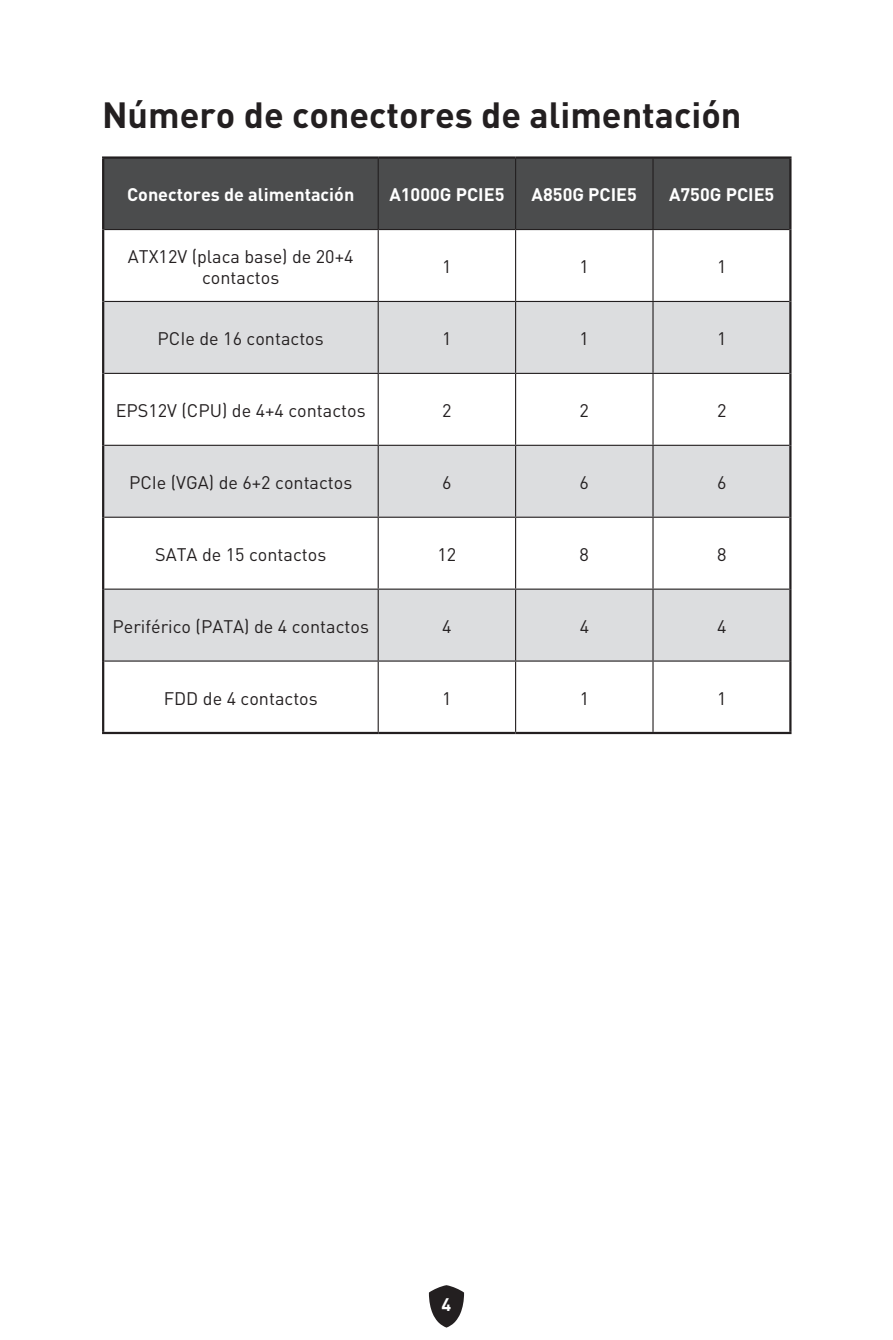
<style>
.page{position:relative;width:893px;height:1340px;background:#fff}
.page>*{position:absolute;margin:0;border:0;box-sizing:border-box;transform-origin:0 0}
.t1{font:700 36px "MSI Din Pro Noto CJK";color:#231f20}
.t2{font:18px/21.6px "MSI Din Pro Noto CJK";color:#231f20;text-align:center}
.t3{font:700 18px "MSI Din Pro Noto CJK";color:#fff}
</style>
<div class="page">
<svg style="left:429px;top:1285px;width:35px;height:42px"></svg>
<div style="left:104px;top:159px;width:685px;height:70px;background:#4b4c4d"></div>
<svg style="left:104px;top:302px;width:685px;height:358px;fill:#dcdddf"></svg>
<hr style="left:102px;top:156px;width:276px;height:3px;background:#231f20">
<hr style="left:102px;top:159px;width:2px;height:70px;background:#231f20">
<hr style="left:378px;top:156px;width:138px;height:3px;background:#231f20">
<hr style="left:516px;top:156px;width:137px;height:3px;background:#231f20">
<hr style="left:653px;top:156px;width:138px;height:3px;background:#231f20">
<hr style="left:789px;top:159px;width:2px;height:70px;background:#231f20">
<hr style="left:102px;top:229px;width:2px;height:72px;background:#231f20">
<hr style="left:789px;top:229px;width:2px;height:72px;background:#231f20">
<hr style="left:102px;top:301px;width:2px;height:72px;background:#231f20">
<hr style="left:789px;top:301px;width:2px;height:72px;background:#231f20">
<hr style="left:102px;top:373px;width:2px;height:72px;background:#231f20">
<hr style="left:789px;top:373px;width:2px;height:72px;background:#231f20">
<hr style="left:102px;top:445px;width:2px;height:72px;background:#231f20">
<hr style="left:789px;top:445px;width:2px;height:72px;background:#231f20">
<hr style="left:102px;top:517px;width:2px;height:72px;background:#231f20">
<hr style="left:789px;top:517px;width:2px;height:72px;background:#231f20">
<hr style="left:102px;top:589px;width:2px;height:72px;background:#231f20">
<hr style="left:789px;top:589px;width:2px;height:72px;background:#231f20">
<hr style="left:102px;top:661px;width:2px;height:71px;background:#231f20">
<hr style="left:789px;top:661px;width:2px;height:71px;background:#231f20">
<hr style="left:102px;top:732px;width:276px;height:2px;background:#231f20">
<hr style="left:378px;top:732px;width:138px;height:2px;background:#231f20">
<hr style="left:516px;top:732px;width:137px;height:2px;background:#231f20">
<hr style="left:653px;top:732px;width:138px;height:2px;background:#231f20">
<hr style="left:378px;top:159px;width:1px;height:70px;background:#231f20">
<hr style="left:515px;top:159px;width:1px;height:70px;background:#231f20">
<hr style="left:652px;top:159px;width:2px;height:70px;background:#231f20">
<hr style="left:104px;top:229px;width:274px;height:1px;background:#231f20">
<hr style="left:378px;top:229px;width:138px;height:1px;background:#231f20">
<hr style="left:378px;top:230px;width:1px;height:71px;background:#231f20">
<hr style="left:516px;top:229px;width:137px;height:1px;background:#231f20">
<hr style="left:515px;top:230px;width:1px;height:71px;background:#231f20">
<hr style="left:653px;top:229px;width:136px;height:1px;background:#231f20">
<hr style="left:652px;top:230px;width:2px;height:71px;background:#231f20">
<hr style="left:104px;top:301px;width:274px;height:1px;background:#231f20">
<hr style="left:378px;top:301px;width:138px;height:1px;background:#231f20">
<hr style="left:378px;top:302px;width:1px;height:71px;background:#231f20">
<hr style="left:516px;top:301px;width:137px;height:1px;background:#231f20">
<hr style="left:515px;top:302px;width:1px;height:71px;background:#231f20">
<hr style="left:653px;top:301px;width:136px;height:1px;background:#231f20">
<hr style="left:652px;top:302px;width:2px;height:71px;background:#231f20">
<hr style="left:104px;top:373px;width:274px;height:1px;background:#231f20">
<hr style="left:378px;top:373px;width:138px;height:1px;background:#231f20">
<hr style="left:378px;top:374px;width:1px;height:71px;background:#231f20">
<hr style="left:516px;top:373px;width:137px;height:1px;background:#231f20">
<hr style="left:515px;top:374px;width:1px;height:71px;background:#231f20">
<hr style="left:653px;top:373px;width:136px;height:1px;background:#231f20">
<hr style="left:652px;top:374px;width:2px;height:71px;background:#231f20">
<hr style="left:104px;top:445px;width:274px;height:1px;background:#231f20">
<hr style="left:378px;top:445px;width:138px;height:1px;background:#231f20">
<hr style="left:378px;top:446px;width:1px;height:70px;background:#231f20">
<hr style="left:516px;top:445px;width:137px;height:1px;background:#231f20">
<hr style="left:515px;top:446px;width:1px;height:70px;background:#231f20">
<hr style="left:653px;top:445px;width:136px;height:1px;background:#231f20">
<hr style="left:652px;top:446px;width:2px;height:70px;background:#231f20">
<hr style="left:104px;top:516px;width:274px;height:2px;background:#231f20">
<hr style="left:378px;top:516px;width:138px;height:2px;background:#231f20">
<hr style="left:378px;top:518px;width:1px;height:70px;background:#231f20">
<hr style="left:516px;top:516px;width:137px;height:2px;background:#231f20">
<hr style="left:515px;top:518px;width:1px;height:70px;background:#231f20">
<hr style="left:653px;top:516px;width:136px;height:2px;background:#231f20">
<hr style="left:652px;top:518px;width:2px;height:70px;background:#231f20">
<hr style="left:104px;top:588px;width:274px;height:1px;background:#231f20">
<hr style="left:378px;top:588px;width:138px;height:1px;background:#231f20">
<hr style="left:378px;top:589px;width:1px;height:71px;background:#231f20">
<hr style="left:516px;top:588px;width:137px;height:1px;background:#231f20">
<hr style="left:515px;top:589px;width:1px;height:71px;background:#231f20">
<hr style="left:653px;top:588px;width:136px;height:1px;background:#231f20">
<hr style="left:652px;top:589px;width:2px;height:71px;background:#231f20">
<hr style="left:104px;top:660px;width:274px;height:1px;background:#231f20">
<hr style="left:378px;top:660px;width:138px;height:1px;background:#231f20">
<hr style="left:378px;top:661px;width:1px;height:71px;background:#231f20">
<hr style="left:516px;top:660px;width:137px;height:1px;background:#231f20">
<hr style="left:515px;top:661px;width:1px;height:71px;background:#231f20">
<hr style="left:653px;top:660px;width:136px;height:1px;background:#231f20">
<hr style="left:652px;top:661px;width:2px;height:71px;background:#231f20">
<h1 class="t1" style="left:102px;top:94px;width:641px">Número de conectores de alimentación</h1>
<p class="t3" style="left:127px;top:185px;width:229px">Conectores de alimentación</p>
<p class="t3" style="left:389px;top:185px;width:117px">A1000G PCIE5</p>
<p class="t3" style="left:532px;top:185px;width:107px">A850G PCIE5</p>
<p class="t3" style="left:669px;top:185px;width:107px">A750G PCIE5</p>
<p class="t2" style="left:128px;top:245px;width:227px">ATX12V (placa base) de 20+4 contactos</p>
<p class="t2" style="left:442px;top:256px;width:11px">1</p>
<p class="t2" style="left:580px;top:256px;width:11px">1</p>
<p class="t2" style="left:717px;top:256px;width:11px">1</p>
<p class="t2" style="left:158px;top:328px;width:168px">PCIe de 16 contactos</p>
<p class="t2" style="left:442px;top:328px;width:11px">1</p>
<p class="t2" style="left:580px;top:328px;width:11px">1</p>
<p class="t2" style="left:717px;top:328px;width:11px">1</p>
<p class="t2" style="left:116px;top:400px;width:251px">EPS12V (CPU) de 4+4 contactos</p>
<p class="t2" style="left:442px;top:400px;width:11px">2</p>
<p class="t2" style="left:580px;top:400px;width:11px">2</p>
<p class="t2" style="left:717px;top:400px;width:11px">2</p>
<p class="t2" style="left:129px;top:472px;width:225px">PCIe (VGA) de 6+2 contactos</p>
<p class="t2" style="left:442px;top:472px;width:11px">6</p>
<p class="t2" style="left:580px;top:472px;width:11px">6</p>
<p class="t2" style="left:717px;top:472px;width:11px">6</p>
<p class="t2" style="left:155px;top:544px;width:173px">SATA de 15 contactos</p>
<p class="t2" style="left:438px;top:544px;width:20px">12</p>
<p class="t2" style="left:580px;top:544px;width:11px">8</p>
<p class="t2" style="left:717px;top:544px;width:11px">8</p>
<p class="t2" style="left:112px;top:616px;width:258px">Periférico (PATA) de 4 contactos</p>
<p class="t2" style="left:442px;top:616px;width:11px">4</p>
<p class="t2" style="left:580px;top:616px;width:11px">4</p>
<p class="t2" style="left:717px;top:616px;width:11px">4</p>
<p class="t2" style="left:164px;top:688px;width:156px">FDD de 4 contactos</p>
<p class="t2" style="left:442px;top:688px;width:11px">1</p>
<p class="t2" style="left:580px;top:688px;width:11px">1</p>
<p class="t2" style="left:717px;top:688px;width:11px">1</p>
<p class="t3" style="left:442px;top:1293px;width:11px">4</p>
</div>
